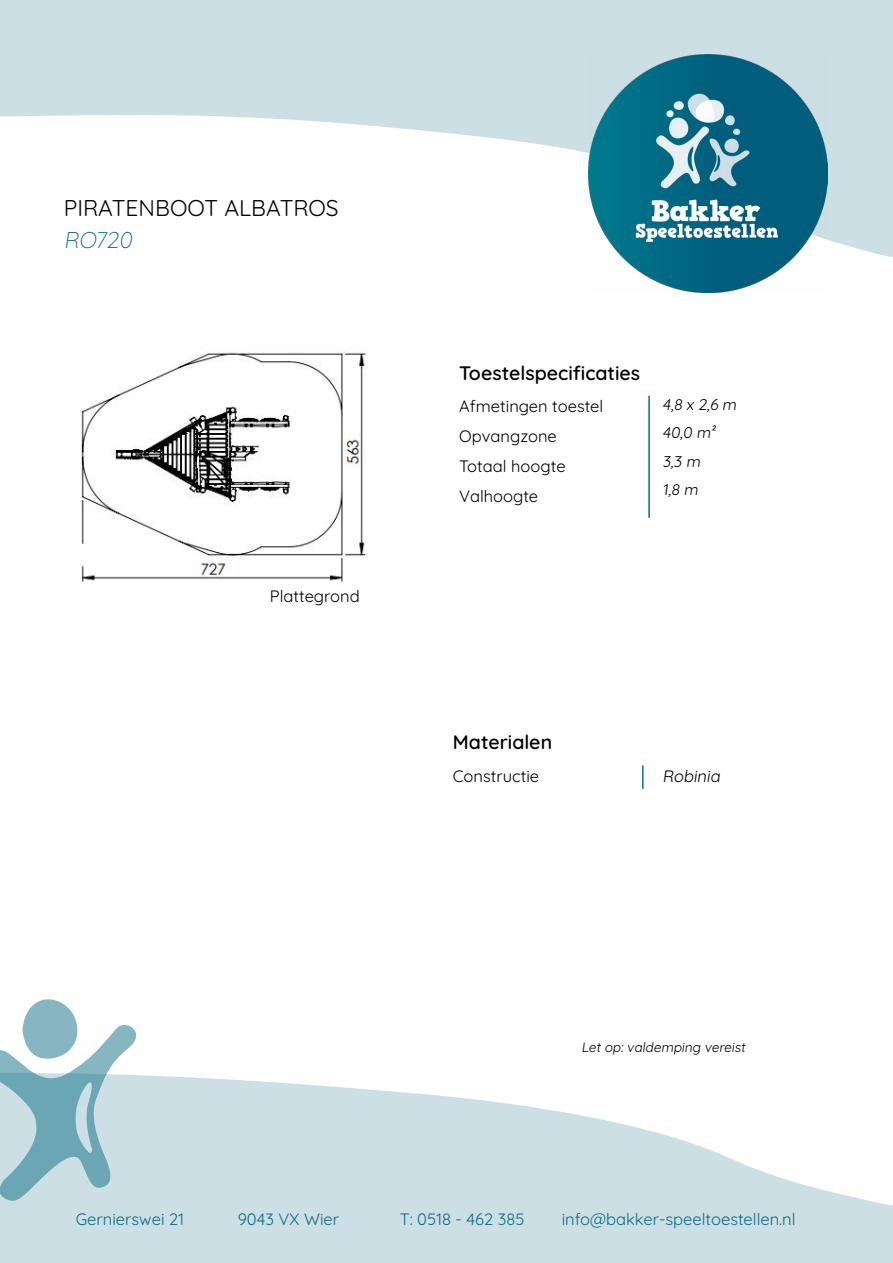
<style>
.page{position:relative;width:893px;height:1263px;background:#fff}
.page>*{position:absolute;margin:0;border:0;box-sizing:border-box;transform-origin:0 0}
.t1{font:300 22.8px "Quicksand";color:#000}
.t2{font:300 22.8px "Quicksand";color:#0b6d85}
.t3{font:300 19.5px "Quicksand";color:#000}
.t4{font:300 16.5px/30px "Quicksand";color:#000}
.t5{font:300 16.5px "Quicksand";color:#0b6d85}
.t6{font:300 15.6px/28.2px "Quicksand";color:#000}
.t7{font:300 13.5px "Quicksand";color:#000}
</style>
<div class="page">
<svg style="left:0;top:0;width:893px;height:257px;fill:#ccdfe5"></svg>
<img style="left:589px;top:54px;width:238px;height:238px">
<svg style="left:0;top:1075px;width:893px;height:188px;fill:#ccdfe5"></svg>
<svg style="left:0;top:999px;width:136px;height:202px"></svg>
<img style="left:80px;top:347px;width:286px;height:236px">
<hr style="left:648px;top:396px;width:2px;height:122px;background:#0b6d85">
<hr style="left:642px;top:765px;width:2px;height:24px;background:#0b6d85">
<svg style="left:80px;top:543px;width:37px;height:23px"></svg>
<h1 class="t1" style="left:64px;top:191px;width:276px">PIRATENBOOT ALBATROS</h1>
<h1 class="t2" style="left:64px;top:222px;width:74px">RO720</h1>
<p class="t4" style="left:270px;top:580px;width:91px">Plattegrond</p>
<p class="t3" style="left:459px;top:358px;width:182px">Toestelspecificaties</p>
<p class="t4" style="left:459px;top:390px;width:146px">Afmetingen toestel<br>Opvangzone<br>Totaal hoogte<br>Valhoogte</p>
<p class="t6" style="left:662px;top:389px;width:78px">4,8 x 2,6 m<br>40,0 m²<br>3,3 m<br>1,8 m</p>
<p class="t3" style="left:453px;top:727px;width:101px">Materialen</p>
<p class="t4" style="left:453px;top:759px;width:88px">Constructie</p>
<p class="t4" style="left:662px;top:759px;width:62px">Robinia</p>
<p class="t7" style="left:581px;top:1037px;width:168px">Let op: valdemping vereist</p>
<p class="t5" style="left:76px;top:1207px;width:110px">Gernierswei 21</p>
<p class="t5" style="left:238px;top:1207px;width:103px">9043 VX Wier</p>
<p class="t5" style="left:400px;top:1207px;width:126px">T: 0518 - 462 385</p>
<p class="t5" style="left:562px;top:1207px;width:235px">info@bakker-speeltoestellen.nl</p>
</div>
